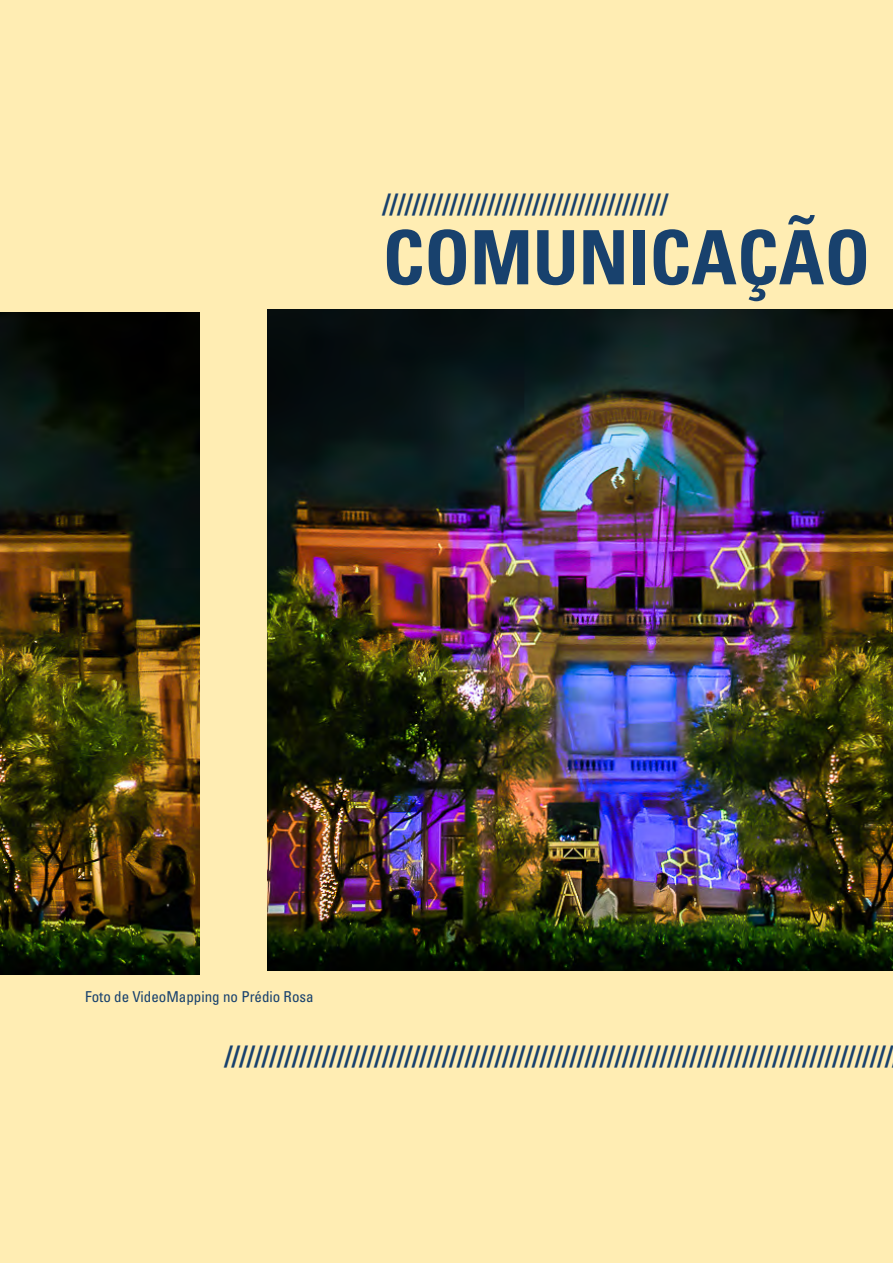
<style>
.page{position:relative;width:893px;height:1263px;background:#ffedb3}
.page>*{position:absolute;margin:0;border:0;box-sizing:border-box;transform-origin:0 0}
.t1{font:75px "Univers LT 67 Bd Cn";color:#18416d}
.t2{font:27px "Univers LT 67 Bd Cn";color:#18416d}
.t3{font:15px "Univers LT 57 Cn";color:#18416d}
</style>
<div class="page">
<img style="left:267px;top:309px;width:626px;height:662px">
<img style="left:0;top:312px;width:200px;height:662px">
<p class="t2" style="left:383px;top:187px;width:287px">//////////////////////////////////////</p>
<h1 class="t1" style="left:383px;top:212px;width:489px">COMUNICAÇÃO</h1>
<p class="t3" style="left:85px;top:987px;width:230px">Foto de VideoMapping no Prédio Rosa</p>
<p class="t2" style="left:225px;top:1038px;width:670px">/////////////////////////////////////////////////////////////////////////////////////////</p>
</div>
